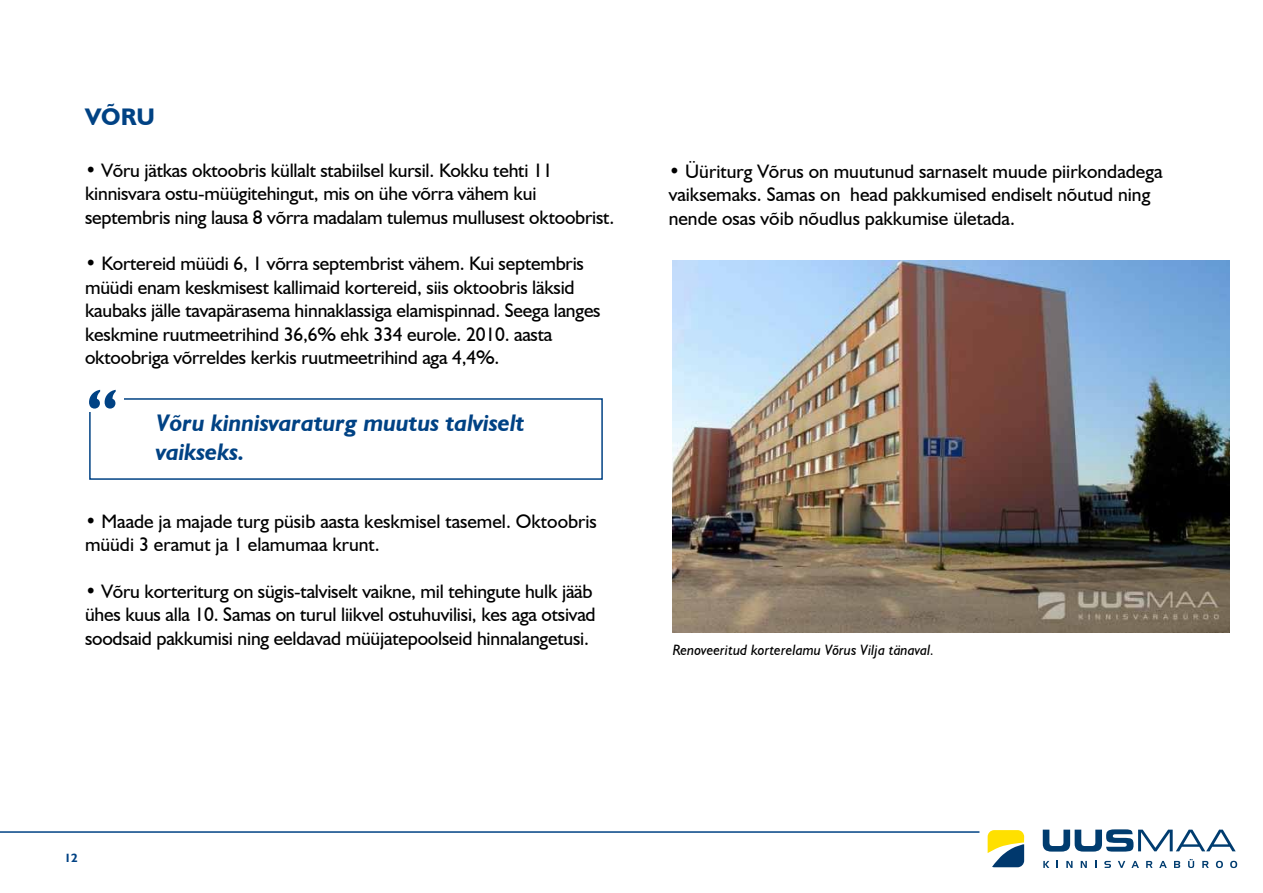
<style>
.page{position:relative;width:1263px;height:893px;background:#fff}
.page>*{position:absolute;margin:0;border:0;box-sizing:border-box;transform-origin:0 0}
.t1{font:italic 700 24px/28.8px "Humanist 521 BT";color:#004284}
.t2{font:700 24px "Humanist 521 BT";color:#004284}
.t3{font:19.5px/23.4px "Humanist 521 BT";letter-spacing:-.01em;color:#000}
.t4{font:italic 15px "Humanist 521 BT";color:#000}
.t5{font:700 12px "Humanist 521 BT";color:#004284}
.s1{font-weight:700}
</style>
<div class="page">
<svg style="left:1043px;top:861px;width:6px;height:7px"></svg>
<svg style="left:1066px;top:861px;width:6px;height:7px"></svg>
<svg style="left:1081px;top:861px;width:6px;height:7px"></svg>
<svg style="left:1104px;top:861px;width:7px;height:7px"></svg>
<svg style="left:1118px;top:861px;width:7px;height:7px"></svg>
<svg style="left:1131px;top:861px;width:8px;height:7px"></svg>
<svg style="left:1146px;top:861px;width:6px;height:7px"></svg>
<svg style="left:1159px;top:861px;width:8px;height:7px"></svg>
<svg style="left:1174px;top:861px;width:6px;height:7px"></svg>
<svg style="left:1188px;top:859px;width:6px;height:9px"></svg>
<svg style="left:1202px;top:861px;width:7px;height:7px"></svg>
<svg style="left:1216px;top:861px;width:7px;height:7px"></svg>
<svg style="left:1230px;top:861px;width:7px;height:7px"></svg>
<svg style="left:1043px;top:829px;width:193px;height:23px"></svg>
<svg style="left:988px;top:830px;width:36px;height:37px"></svg>
<hr style="left:0;top:831px;width:979px;height:2px;background:#004284">
<img style="left:673px;top:261px;width:556px;height:371px">
<div style="left:89px;top:398px;width:514px;height:82px;border:2px solid #004284"></div>
<div style="left:85px;top:381px;width:38px;height:31px;background:#fff"></div>
<svg style="left:89px;top:390px;width:27px;height:19px"></svg>
<p class="t2" style="left:85px;top:101px;width:71px">VÕRU</p>
<p class="t3" style="left:85px;top:158px;width:531px"><span class="s1">•</span> Võru jätkas oktoobris küllalt stabiilsel kursil. Kokku tehti 11 kinnisvara ostu-müügitehingut, mis on ühe võrra vähem kui septembris ning lausa 8 võrra madalam tulemus mullusest oktoobrist.</p>
<p class="t3" style="left:85px;top:252px;width:517px"><span class="s1">•</span> Kortereid müüdi 6, 1 võrra septembrist vähem. Kui septembris müüdi enam keskmisest kallimaid kortereid, siis oktoobris läksid kaubaks jälle tavapärasema hinnaklassiga elamispinnad. Seega langes keskmine ruutmeetrihind 36,6% ehk 334 eurole. 2010. aasta oktoobriga võrreldes kerkis ruutmeetrihind aga 4,4%.</p>
<p class="t1" style="left:156px;top:408px;width:370px">Võru kinnisvaraturg muutus talviselt vaikseks.</p>
<p class="t3" style="left:85px;top:509px;width:513px"><span class="s1">•</span> Maade ja majade turg püsib aasta keskmisel tasemel. Oktoobris müüdi 3 eramut ja 1 elamumaa krunt.</p>
<p class="t3" style="left:85px;top:579px;width:512px"><span class="s1">•</span> Võru korteriturg on sügis-talviselt vaikne, mil tehingute hulk jääb ühes kuus alla 10. Samas on turul liikvel ostuhuvilisi, kes aga otsivad soodsaid pakkumisi ning eeldavad müüjatepoolseid hinnalangetusi.</p>
<p class="t3" style="left:669px;top:159px;width:495px"><span class="s1">•</span> Üüriturg Võrus on muutunud sarnaselt muude piirkondadega vaiksemaks. Samas on head pakkumised endiselt nõutud ning nende osas võib nõudlus pakkumise ületada.</p>
<p class="t4" style="left:673px;top:641px;width:263px">Renoveeritud korterelamu Võrus Vilja tänaval.</p>
<p class="t5" style="left:65px;top:851px;width:15px">12</p>
</div>
